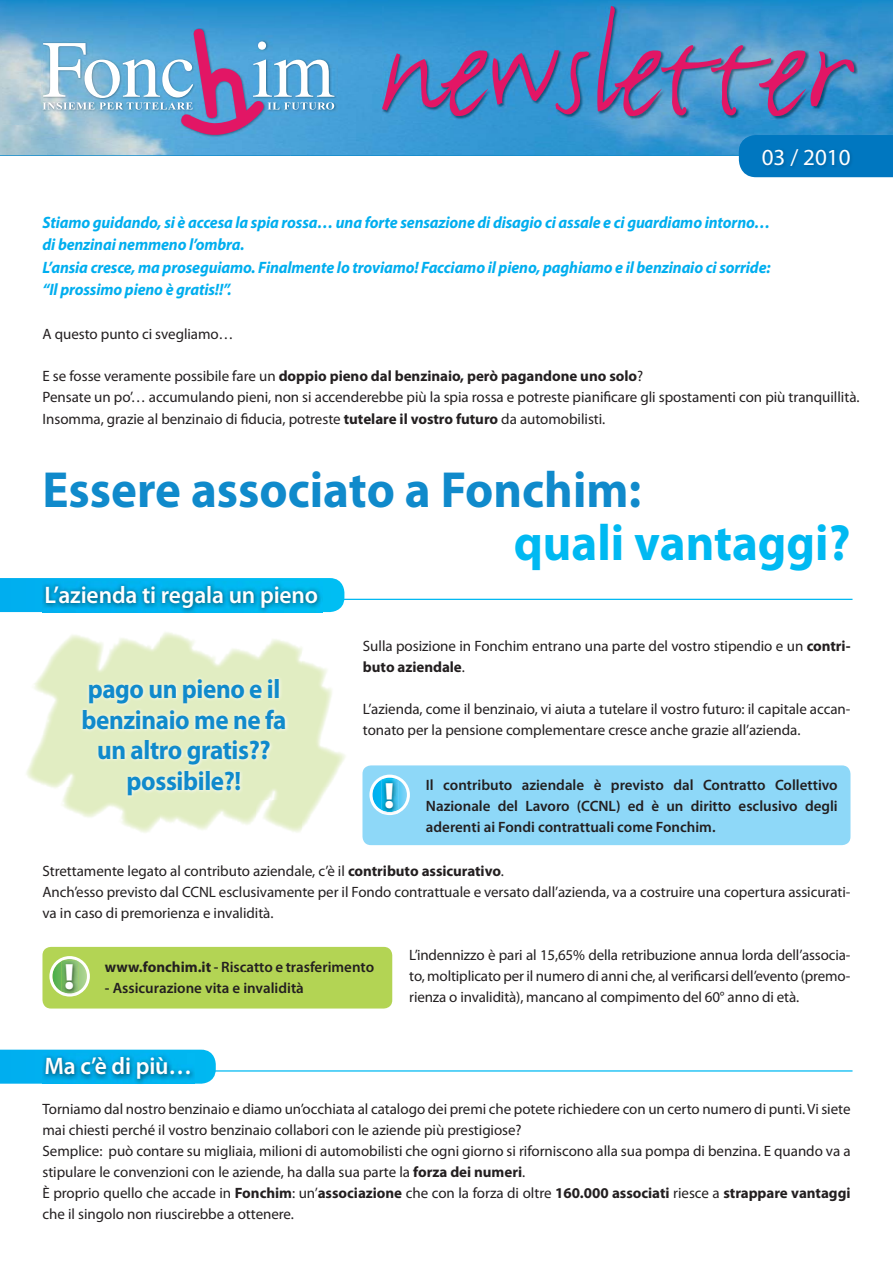
<style>
.page{position:relative;width:893px;height:1263px;background:#fff}
.page>*{position:absolute;margin:0;border:0;box-sizing:border-box;transform-origin:0 0}
.t1{font:148.95px "FF Justlefthand";letter-spacing:.01em;color:#e21665}
.t2{font:700 51px "Myriad Pro";color:#108acb;scale:.96 1}
.t3{font:700 51px "Myriad Pro";color:#00b9f2;scale:.96 1}
.t4{font:900 36.75px "Myriad Pro";color:#fff}
.t5{font:700 26.85px/30.8px "Myriad Pro";letter-spacing:-.015em;color:#108acb;text-align:center;scale:.94 1}
.t6{font:600 24px "Myriad Pro";letter-spacing:-.005em;color:#fff}
.t7{font:23.1px "Myriad Pro";color:#fff}
.t8{font:italic 700 16.5px/22.5px "Myriad Pro";letter-spacing:-.01em;color:#00aeef;scale:.96 1}
.t9{font:15px/21px "Myriad Pro";letter-spacing:-.005em;color:#231f20}
.t10{font:600 15px/21px "Myriad Pro";color:#231f20;text-align:justify}
.s1{font-weight:700}
</style>
<div class="page">
<hr style="left:337px;top:599px;width:515px;height:1px;background:#00b9f2">
<hr style="left:210px;top:1070px;width:642px;height:2px;background:#00b9f2">
<svg style="left:0;top:578px;width:344px;height:34px"></svg>
<div style="left:0;top:1050px;width:216px;height:34px;background:#00b0f0"></div>
<img style="left:811px;top:0;width:82px;height:135px">
<img style="left:0;top:0;width:811px;height:31px">
<img style="left:291px;top:93px;width:520px;height:62px">
<img style="left:337px;top:31px;width:45px;height:62px">
<img style="left:0;top:124px;width:291px;height:31px">
<img style="left:0;top:31px;width:42px;height:93px">
<div style="left:739px;top:135px;width:154px;height:42px;background:#0077c0"></div>
<svg style="left:42px;top:29px;width:292px;height:108px"></svg>
<img style="left:761px;top:148px;width:92px;height:21px">
<img style="left:42px;top:582px;width:280px;height:31px">
<img style="left:42px;top:1054px;width:153px;height:30px">
<img style="left:382px;top:6px;width:475px;height:113px">
<img style="left:35px;top:632px;width:267px;height:51px">
<img style="left:302px;top:661px;width:44px;height:167px">
<img style="left:26px;top:683px;width:53px;height:105px">
<img style="left:255px;top:683px;width:47px;height:150px">
<img style="left:62px;top:788px;width:99px;height:45px">
<img style="left:161px;top:799px;width:94px;height:31px">
<img style="left:79px;top:675px;width:210px;height:124px">
<div style="left:362px;top:765px;width:488px;height:80px;background:#8ed8f8;border-radius:9px"></div>
<div style="left:42px;top:947px;width:350px;height:62px;background:#b3d454;border-radius:9px"></div>
<svg style="left:369px;top:775px;width:41px;height:40px"></svg>
<img style="left:381px;top:779px;width:17px;height:35px">
<svg style="left:49px;top:956px;width:41px;height:41px"></svg>
<img style="left:61px;top:961px;width:17px;height:34px">
<h1 class="t1" style="left:380px;top:16px;width:472px">newsletter</h1>
<h3 class="t7" style="left:762px;top:148px;width:90px">03 / 2010</h3>
<p class="t8" style="left:42px;top:213px;width:760px">Stiamo guidando, si è accesa la spia rossa… una forte sensazione di disagio ci assale e ci guardiamo intorno… di benzinai nemmeno l’ombra.<br>L’ansia cresce, ma proseguiamo. Finalmente lo troviamo! Facciamo il pieno, paghiamo e il benzinaio ci sorride: “Il prossimo pieno è gratis!!”.</p>
<p class="t9" style="left:42px;top:325px;width:192px">A questo punto ci svegliamo…</p>
<p class="t9" style="left:42px;top:367px;width:818px">E se fosse veramente possibile fare un <span class="s1">doppio pieno dal benzinaio, però pagandone uno solo</span>?<br>Pensate un po’… accumulando pieni, non si accenderebbe più la spia rossa e potreste pianificare gli spostamenti con più tranquillità.</p>
<p class="t9" style="left:42px;top:410px;width:564px">Insomma, grazie al benzinaio di fiducia, potreste <span class="s1">tutelare il vostro futuro</span> da automobilisti.</p>
<h2 class="t2" style="left:42px;top:471px;width:625px">Essere associato a Fonchim:</h2>
<h2 class="t3" style="left:514px;top:524px;width:352px">quali vantaggi?</h2>
<h3 class="t6" style="left:45px;top:586px;width:275px">L’azienda ti regala un pieno</h3>
<h3 class="t5" style="left:81px;top:676px;width:220px">pago un pieno e il benzinaio me ne fa un altro gratis?? possibile?!</h3>
<p class="t9" style="left:363px;top:637px;width:489px">Sulla posizione in Fonchim entrano una parte del vostro stipendio e un <span class="s1">contri&shy;buto aziendale</span>.</p>
<p class="t9" style="left:363px;top:700px;width:489px">L’azienda, come il benzinaio, vi aiuta a tutelare il vostro futuro: il capitale accan&shy;tonato per la pensione complementare cresce anche grazie all’azienda.</p>
<h3 class="t4" style="left:384px;top:782px;width:12px">!</h3>
<p class="t10" style="left:426px;top:776px;width:413px">Il contributo aziendale è previsto dal Contratto Collettivo Nazionale del Lavoro (CCNL) ed è un diritto esclusivo degli aderenti ai Fondi contrattuali come Fonchim.</p>
<p class="t9" style="left:42px;top:862px;width:809px">Strettamente legato al contributo aziendale, c’è il <span class="s1">contributo assicurativo</span>.<br>Anch’esso previsto dal CCNL esclusivamente per il Fondo contrattuale e versato dall’azienda, va a costruire una copertura assicurati&shy;va in caso di premorienza e invalidità.</p>
<p class="t9" style="left:409px;top:946px;width:443px;text-align:justify">L’indennizzo è pari al 15,65% della retribuzione annua lorda dell’associa&shy;to, moltiplicato per il numero di anni che, al verificarsi dell’evento (premo&shy;rienza o invalidità), mancano al compimento del 60° anno di età.</p>
<p class="t10" style="left:105px;top:958px;width:271px"><span class="s1">www.fonchim.it</span> - Riscatto e trasferimento</p>
<p class="t10" style="left:105px;top:979px;width:201px">- Assicurazione vita e invalidità</p>
<h3 class="t4" style="left:64px;top:963px;width:12px">!</h3>
<h3 class="t6" style="left:45px;top:1057px;width:149px">Ma c’è di più…</h3>
<p class="t9" style="left:42px;top:1100px;width:809px">Torniamo dal nostro benzinaio e diamo un’occhiata al catalogo dei premi che potete richiedere con un certo numero di punti. Vi siete mai chiesti perché il vostro benzinaio collabori con le aziende più prestigiose?<br>Semplice: può contare su migliaia, milioni di automobilisti che ogni giorno si riforniscono alla sua pompa di benzina. E quando va a stipulare le convenzioni con le aziende, ha dalla sua parte la <span class="s1">forza dei numeri</span>.<br>È proprio quello che accade in <span class="s1">Fonchim</span>: un’<span class="s1">associazione</span> che con la forza di oltre <span class="s1">160.000 associati</span> riesce a <span class="s1">strappare vantaggi </span>che il singolo non riuscirebbe a ottenere.</p>
</div>
